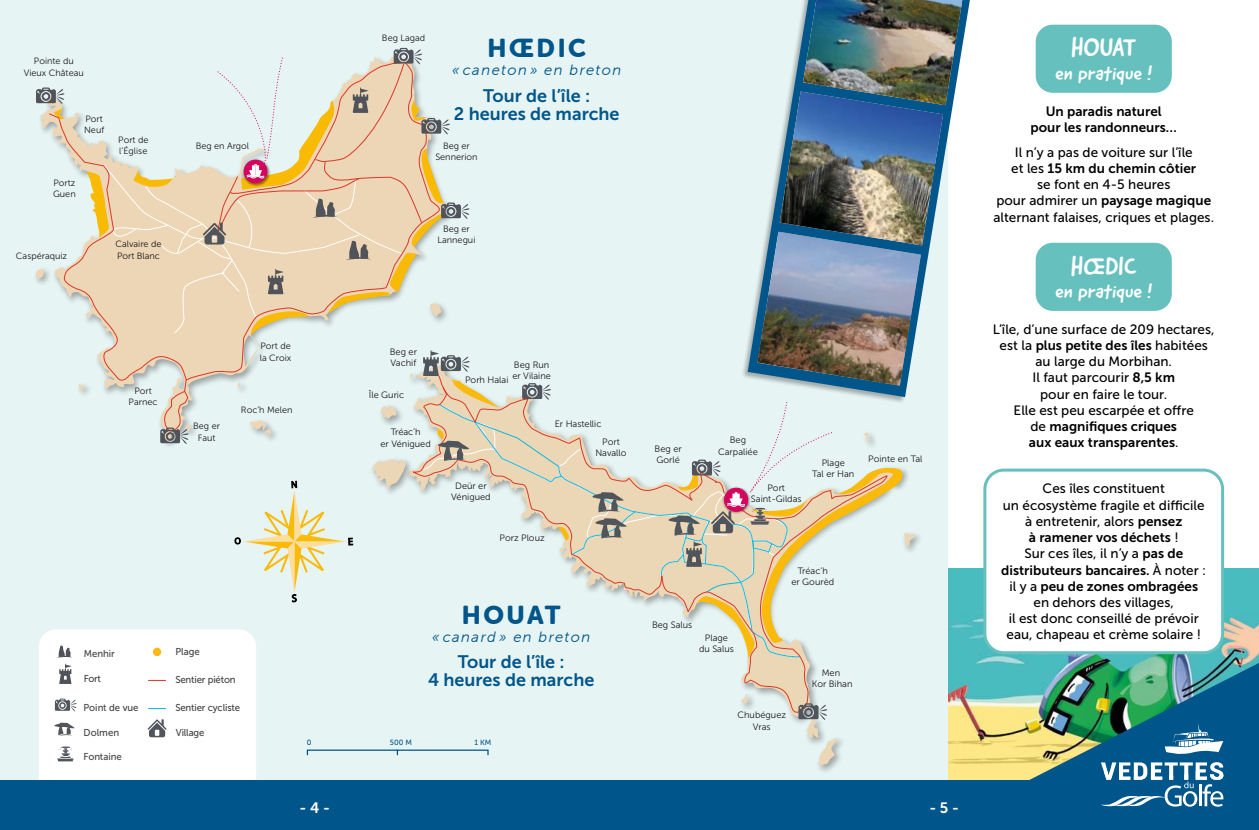
<style>
.page{position:relative;width:1259px;height:830px;background:#fff}
.page>*{position:absolute;margin:0;border:0;box-sizing:border-box;transform-origin:0 0}
.t1{font:25.5px "Good Dog New";color:#fff}
.t2{font:25.5px "Museo Sans Rounded 900";letter-spacing:.1em;color:#00568a}
.t3{font:19.5px "Good Dog New";color:#fff}
.t4{font:18px/18px "Museo Sans 700";color:#00568a;text-align:center}
.t5{font:italic 15px "Museo Sans Rounded 300";letter-spacing:.1em;color:#00568a}
.t6{font:15px "Museo Sans 700";color:#fff}
.t7{font:13.5px/16.2px "Museo Sans 500";color:#000;text-align:center}
.t8{font:13.5px/16.2px "Museo Sans 700";color:#000;text-align:center}
.t9{font:9.9px "Museo Sans 500";letter-spacing:-.015em;color:#424241;scale:.96 1}
.t10{font:9.15px/11.4px "Museo Sans 300";color:#1a171b;text-align:center}
.t11{font:7.5px "Museo Sans 500";color:#00568a}
.s1{font-family:"Museo Sans 500"}
.s2{font-family:"Museo Sans 700"}
</style>
<div class="page">
<div style="left:0;top:0;width:1259px;height:829px;background:#e7f4f4"></div>
<img style="left:388px;top:460px;width:24px;height:33px">
<svg style="left:372px;top:459px;width:34px;height:33px"></svg>
<img style="left:818px;top:738px;width:24px;height:34px">
<img style="left:915px;top:534px;width:5px;height:13px">
<svg style="left:412px;top:462px;width:405px;height:251px"></svg>
<svg style="left:798px;top:703px;width:40px;height:62px"></svg>
<svg style="left:422px;top:356px;width:493px;height:302px"></svg>
<img style="left:165px;top:355px;width:293px;height:95px">
<svg style="left:40px;top:120px;width:407px;height:321px"></svg>
<img style="left:36px;top:263px;width:12px;height:26px">
<svg style="left:36px;top:268px;width:9px;height:11px"></svg>
<img style="left:73px;top:384px;width:23px;height:16px">
<svg style="left:78px;top:384px;width:7px;height:6px"></svg>
<img style="left:191px;top:418px;width:10px;height:23px">
<img style="left:232px;top:384px;width:19px;height:14px">
<svg style="left:237px;top:384px;width:4px;height:4px"></svg>
<img style="left:244px;top:415px;width:33px;height:26px">
<img style="left:259px;top:423px;width:23px;height:23px">
<svg style="left:249px;top:420px;width:23px;height:15px"></svg>
<svg style="left:48px;top:106px;width:394px;height:278px"></svg>
<svg style="left:160px;top:379px;width:31px;height:65px"></svg>
<svg style="left:36px;top:87px;width:29px;height:33px"></svg>
<svg style="left:86px;top:48px;width:384px;height:287px"></svg>
<svg style="left:235px;top:480px;width:118px;height:122px"></svg>
<div style="left:307px;top:749px;width:181px;height:6px;border:1px solid #00568a"></div>
<div style="left:39px;top:629px;width:217px;height:151px;background:#fff"></div>
<div style="left:153px;top:647px;width:8px;height:8px;background:#fab913;border-radius:50%"></div>
<svg style="left:53px;top:721px;width:23px;height:14px"></svg>
<svg style="left:57px;top:746px;width:17px;height:15px"></svg>
<svg style="left:55px;top:698px;width:22px;height:13px"></svg>
<svg style="left:59px;top:663px;width:12px;height:20px"></svg>
<svg style="left:56px;top:645px;width:17px;height:12px"></svg>
<svg style="left:148px;top:679px;width:18px;height:1px"></svg>
<svg style="left:148px;top:707px;width:18px;height:1px"></svg>
<svg style="left:148px;top:718px;width:19px;height:19px"></svg>
<div style="left:948px;top:0;width:311px;height:807px;background:#fff"></div>
<div style="left:1035px;top:25px;width:136px;height:68px;background:#66c1be;border-radius:17px"></div>
<div style="left:1035px;top:243px;width:136px;height:68px;background:#66c1be;border-radius:17px"></div>
<div style="left:741px;top:0;width:235px;height:403px;background:#000;opacity:.3"></div>
<svg style="left:747px;top:0;width:223px;height:397px"></svg>
<img style="left:779px;top:0;width:183px;height:245px">
<img style="left:779px;top:91px;width:164px;height:154px">
<img style="left:757px;top:231px;width:164px;height:154px">
<img style="left:948px;top:568px;width:311px;height:94px">
<div style="left:985px;top:470px;width:237px;height:182px;background:#fff;border-radius:19px"></div>
<div style="left:983px;top:468px;width:241px;height:186px;border:3px solid #66c1be;border-radius:19px"></div>
<div style="left:0;top:780px;width:1259px;height:49px;background:#00568a"></div>
<img style="left:948px;top:662px;width:311px;height:145px">
<svg style="left:1164px;top:722px;width:59px;height:33px"></svg>
<svg style="left:1101px;top:761px;width:122px;height:45px"></svg>
<p class="t10" style="left:24px;top:56px;width:61px">Pointe du<br>Vieux Château</p>
<p class="t10" style="left:84px;top:113px;width:22px;text-align:left">Port<br>Neuf</p>
<p class="t10" style="left:53px;top:177px;width:24px;text-align:left">Portz<br>Guen</p>
<p class="t10" style="left:118px;top:134px;width:32px;text-align:left">Port de l’Église</p>
<p class="t10" style="left:16px;top:250px;width:53px">Caspéraquiz</p>
<p class="t10" style="left:115px;top:238px;width:47px;text-align:left">Calvaire de<br>Port Blanc</p>
<p class="t10" style="left:196px;top:140px;width:55px">Beg en Argol</p>
<p class="t10" style="left:382px;top:33px;width:45px">Beg Lagad</p>
<h1 class="t2" style="left:487px;top:34px;width:100px">HŒDIC</h1>
<h3 class="t5" style="left:452px;top:62px;width:171px">« caneton » en breton</h3>
<h3 class="t4" style="left:454px;top:86px;width:167px">Tour de l’île :<br>2 heures de marche</h3>
<p class="t10" style="left:435px;top:140px;width:44px">Beg er<br>Sennerion</p>
<p class="t10" style="left:437px;top:223px;width:40px">Beg er<br>Lannegui</p>
<p class="t10" style="left:129px;top:385px;width:30px">Port<br>Parnec</p>
<p class="t10" style="left:193px;top:420px;width:28px">Beg er<br>Faut</p>
<p class="t10" style="left:260px;top:340px;width:33px;text-align:left">Port de la Croix</p>
<p class="t10" style="left:241px;top:403px;width:53px">Roc’h Melen</p>
<p class="t10" style="left:390px;top:346px;width:29px;text-align:left">Beg er<br>Vachif</p>
<p class="t10" style="left:369px;top:389px;width:37px">Île Guric</p>
<p class="t10" style="left:380px;top:426px;width:52px">Tréac’h<br>er Vénigued</p>
<p class="t10" style="left:512px;top:359px;width:40px;text-align:left">Beg Run er Vilaine</p>
<p class="t10" style="left:465px;top:374px;width:45px">Porh Halai</p>
<p class="t10" style="left:555px;top:418px;width:48px">Er Hastellic</p>
<p class="t10" style="left:451px;top:480px;width:41px">Deür er<br>Vénigued</p>
<p class="t10" style="left:499px;top:532px;width:47px">Porz Plouz</p>
<p class="t10" style="left:595px;top:436px;width:33px">Port<br>Navallo</p>
<p class="t9" style="left:84px;top:647px;width:34px">Menhir</p>
<p class="t9" style="left:84px;top:672px;width:19px">Fort</p>
<p class="t9" style="left:175px;top:646px;width:27px">Plage</p>
<p class="t9" style="left:175px;top:673px;width:64px">Sentier piéton</p>
<p class="t9" style="left:84px;top:702px;width:59px">Point de vue</p>
<p class="t9" style="left:175px;top:702px;width:69px">Sentier cycliste</p>
<p class="t9" style="left:84px;top:726px;width:38px">Dolmen</p>
<p class="t9" style="left:84px;top:750px;width:41px">Fontaine</p>
<p class="t9" style="left:176px;top:726px;width:31px">Village</p>
<h1 class="t2" style="left:462px;top:600px;width:101px">HOUAT</h1>
<h3 class="t5" style="left:432px;top:628px;width:160px">« canard » en breton</h3>
<h3 class="t4" style="left:428px;top:652px;width:168px">Tour de l’île :<br>4 heures de marche</h3>
<p class="t11" style="left:307px;top:737px;width:6px">0</p>
<p class="t11" style="left:390px;top:737px;width:24px">500 M</p>
<p class="t11" style="left:474px;top:737px;width:18px">1 KM</p>
<p class="t10" style="left:654px;top:442px;width:29px;text-align:left">Beg er<br>Gorlé</p>
<p class="t10" style="left:718px;top:434px;width:41px">Beg<br>Carpaliée</p>
<p class="t10" style="left:751px;top:482px;width:52px">Port<br>Saint-Gildas</p>
<p class="t10" style="left:812px;top:457px;width:44px">Plage<br>Tal er Han</p>
<p class="t10" style="left:868px;top:453px;width:56px">Pointe en Tal</p>
<p class="t10" style="left:652px;top:619px;width:42px">Beg Salus</p>
<p class="t10" style="left:699px;top:631px;width:36px">Plage du Salus</p>
<p class="t10" style="left:791px;top:564px;width:44px">Tréac’h<br>er Gourèd</p>
<p class="t10" style="left:812px;top:666px;width:42px">Men<br>Kor Bihan</p>
<p class="t10" style="left:737px;top:709px;width:50px">Chubéguez<br>Vras</p>
<h3 class="t6" style="left:299px;top:799px;width:32px">- 4 -</h3>
<h3 class="t6" style="left:929px;top:799px;width:31px">- 5 -</h3>
<h1 class="t1" style="left:1071px;top:31px;width:66px">HOUAT</h1>
<h2 class="t3" style="left:1055px;top:60px;width:99px">en pratique !</h2>
<h3 class="t8" style="left:1030px;top:103px;width:148px">Un paradis naturel pour les randonneurs…</h3>
<h3 class="t7" style="left:1014px;top:144px;width:179px">Il n’y a pas de voiture sur l’île</h3>
<h3 class="t8" style="left:1011px;top:160px;width:186px"><span class="s1">et les</span> 15 km du chemin côtier</h3>
<h3 class="t7" style="left:1037px;top:176px;width:135px">se font en 4-5 heures</h3>
<h3 class="t8" style="left:996px;top:192px;width:216px"><span class="s1">pour admirer un</span> paysage magique</h3>
<h3 class="t7" style="left:993px;top:209px;width:222px">alternant falaises, criques et plages.</h3>
<h1 class="t1" style="left:1070px;top:249px;width:67px">HŒDIC</h1>
<h2 class="t3" style="left:1055px;top:278px;width:99px">en pratique !</h2>
<h3 class="t7" style="left:993px;top:321px;width:223px">L’île, d’une surface de 209 hectares,</h3>
<h3 class="t8" style="left:999px;top:337px;width:210px"><span class="s1">est la</span> plus petite des îles <span class="s1">habitées</span></h3>
<h3 class="t7" style="left:1013px;top:353px;width:182px">au large du Morbihan.<br>Il faut parcourir <span class="s2">8,5 km<br></span>pour en faire le tour.<br>Elle est peu escarpée et offre</h3>
<h3 class="t8" style="left:1029px;top:418px;width:151px;text-align:left"><span class="s1">de</span> magnifiques criques aux eaux transparentes<span class="s1">.</span></h3>
<h3 class="t7" style="left:1003px;top:480px;width:203px">Ces îles constituent<br>un écosystème fragile et difficile à entretenir, alors <span class="s2">pensez</span></h3>
<h3 class="t8" style="left:1029px;top:529px;width:151px">à ramener vos déchets <span class="s1">!</span></h3>
<h3 class="t7" style="left:1024px;top:545px;width:160px">Sur ces îles, il n’y a <span class="s2">pas de</span></h3>
<h3 class="t8" style="left:1001px;top:561px;width:206px">distributeurs bancaires. <span class="s1">À noter : il y a</span> peu de zones ombragées</h3>
<h3 class="t7" style="left:1006px;top:594px;width:196px">en dehors des villages,<br>il est donc conseillé de prévoir eau, chapeau et crème solaire !</h3>
</div>
